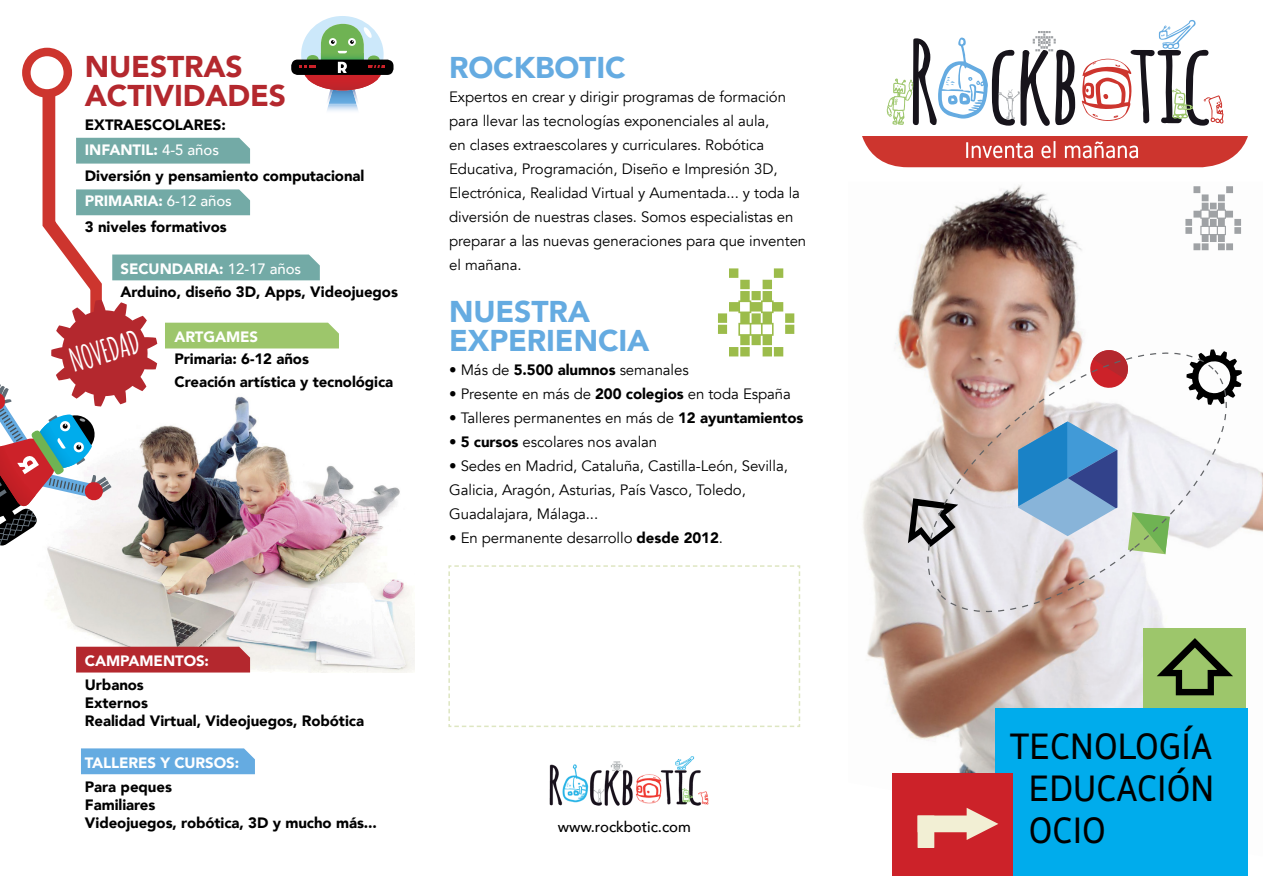
<style>
.page{position:relative;width:1263px;height:893px;background:#fff}
.page>*{position:absolute;margin:0;border:0;box-sizing:border-box;transform-origin:0 0}
.t1{font:39px/42px "Hoxton North";color:#000;text-align:justify}
.t2{font:700 31.65px "Amatic";color:#fff}
.t3{font:900 30px/28.5px "Avenir";letter-spacing:-.005em;color:#65abe1}
.t4{font:900 30px/28.5px "Avenir";letter-spacing:-.005em;color:#b4282e}
.t5{font:15px/24px "Avenir";letter-spacing:-.005em;color:#000}
.t6{font:900 15px/25.5px "Avenir";letter-spacing:-.005em;color:#000}
.t7{font:900 15px "Avenir";letter-spacing:-.005em;color:#fff}
.t8{font:500 15px "Avenir";letter-spacing:-.005em;color:#000}
.s1{color:#fff}
.s2{font-weight:500;color:#fff}
.s3{font-weight:900}
</style>
<div class="page">
<img style="left:46px;top:486px;width:369px;height:186px">
<div style="left:76px;top:647px;width:174px;height:25px;background:#b4282e"></div>
<div style="left:81px;top:748px;width:174px;height:26px;background:#65abe1"></div>
<img style="left:863px;top:184px;width:400px;height:672px">
<svg style="left:908px;top:337px;width:334px;height:290px"></svg>
<svg style="left:936px;top:369px;width:284px;height:225px"></svg>
<div style="left:859px;top:136px;width:391px;height:31px;background:#cd352e"></div>
<svg style="left:887px;top:31px;width:188px;height:95px"></svg>
<svg style="left:1082px;top:20px;width:141px;height:106px"></svg>
<svg style="left:966px;top:141px;width:172px;height:18px"></svg>
<svg style="left:1185px;top:186px;width:56px;height:64px"></svg>
<div style="left:1144px;top:628px;width:102px;height:80px;background:#9dc66b"></div>
<div style="left:995px;top:708px;width:252px;height:168px;background:#00acec"></div>
<svg style="left:1157px;top:638px;width:76px;height:57px"></svg>
<div style="left:892px;top:774px;width:121px;height:102px;background:#cc2229"></div>
<div style="left:918px;top:816px;width:55px;height:16px;background:#f2efd4"></div>
<div style="left:917px;top:815px;width:57px;height:17px;border:1px solid #f2efd4"></div>
<div style="left:918px;top:816px;width:16px;height:31px;background:#f2efd4"></div>
<div style="left:917px;top:815px;width:17px;height:33px;border:1px solid #f2efd4"></div>
<svg style="left:967px;top:808px;width:31px;height:32px"></svg>
<div style="left:291px;top:60px;width:102px;height:15px;background:#000;border-radius:6px"></div>
<img style="left:549px;top:756px;width:160px;height:50px">
<svg style="left:448px;top:565px;width:353px;height:162px"></svg>
<svg style="left:718px;top:268px;width:76px;height:88px"></svg>
<svg style="left:0;top:16px;width:385px;height:532px"></svg>
<div style="left:73px;top:319px;width:68px;height:69px;background:#b4282e;border-radius:50%"></div>
<h3 class="t4" style="left:85px;top:52px;width:203px">Nuestras actividades</h3>
<p class="t6" style="left:85px;top:111px;width:281px">Extraesco lares:<br><span class="s1">In fanti l:</span> <span class="s2">4-5 años<br></span>Diversión y pensamiento computacional<br><span class="s1">Pri maria:</span> <span class="s2">6-12 años<br></span>3 niveles formativos</p>
<p class="t6" style="left:121px;top:258px;width:279px;line-height:22.5px"><span class="s1">Secun daria:</span> <span class="s2">12-17 años<br></span>Arduino, diseño 3D, Apps, Videojuegos</p>
<p class="t7" style="left:121px;top:324px;width:34px">A</p>
<p class="t7" style="left:186px;top:324px;width:42px">RTGAMES</p>
<p class="t6" style="left:121px;top:346px;width:33px">P</p>
<h2 class="t2" style="left:65px;top:339px;width:72px;rotate:-16deg">NOVEDAD</h2>
<p class="t6" style="left:175px;top:348px;width:220px;line-height:22.5px;text-indent:9px">rimaria: 6-12 años<br>Creación artística y tecnológica</p>
<p class="t7" style="left:85px;top:647px;width:90px">Campamento</p>
<p class="t7" style="left:196px;top:647px;width:14px">s:</p>
<p class="t6" style="left:85px;top:675px;width:281px;line-height:18px">Urbanos<br>Externos<br>Realidad Virtual, Videojuegos, Robótica</p>
<p class="t7" style="left:85px;top:749px;width:156px">Talleres y Cursos:</p>
<p class="t6" style="left:85px;top:777px;width:294px;line-height:18px">Para peques<br>Familiares<br>Videojuegos, robótica, 3D y mucho más...</p>
<h3 class="t3" style="left:449px;top:52px;width:178px">ROCKBOTIC</h3>
<p class="t5" style="left:449px;top:85px;width:359px">Expertos en crear y dirigir programas de formación para llevar las tecnologías exponenciales al aula,<br>en clases extraescolares y curriculares. Robótica Educativa, Programación, Diseño e Impresión 3D, Electrónica, Realidad Virtual y Aumentada... y toda la diversión de nuestras clases. Somos especialistas en preparar a las nuevas generaciones para que inventen el mañana.</p>
<h3 class="t3" style="left:449px;top:297px;width:202px">Nuestra experi encia</h3>
<p class="t5" style="left:449px;top:358px;width:241px">• Más de <span class="s3">5.500 alumnos</span> semanales</p>
<p class="t5" style="left:449px;top:382px;width:343px">• Presente en más de <span class="s3">200 colegios</span> en toda España</p>
<p class="t5" style="left:449px;top:406px;width:356px">• Talleres permanentes en más de <span class="s3">12 ayuntamientos</span></p>
<p class="t5" style="left:449px;top:430px;width:210px">• <span class="s3">5 cursos</span> escolares nos avalan</p>
<p class="t5" style="left:449px;top:454px;width:340px">• Sedes en Madrid, Cataluña, Castilla-León, Sevilla,<br>Galicia, Aragón, Asturias, País Vasco, Toledo,<br>Guadalajara, Málaga...</p>
<p class="t5" style="left:449px;top:526px;width:275px">• En permanente desarrollo <span class="s3">desde 2012</span>.</p>
<p class="t8" style="left:558px;top:814px;width:135px">www.rockbotic.com</p>
<h1 class="t1" style="left:1029px;top:724px;width:185px;text-indent:-20px">TECNOLOGÍA EDUCACIÓN OCIO</h1>
</div>
